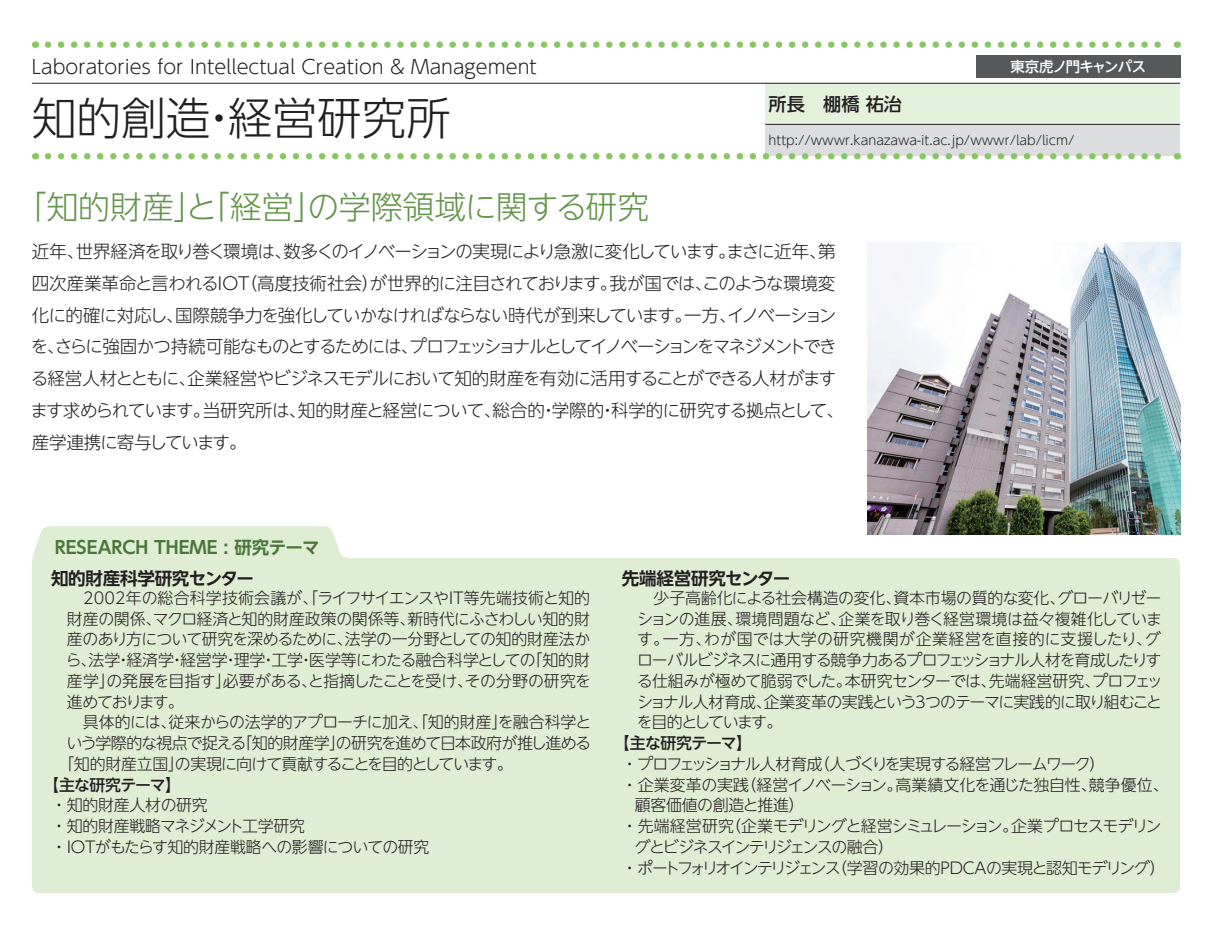
<style>
.page{position:relative;width:1212px;height:944px;background:#fff}
.page>*{position:absolute;margin:0;border:0;box-sizing:border-box;transform-origin:0 0}
.t1{font:300 44.55px "UD Shin Go NT Pr 6 N";color:#231f20}
.t2{font:300 31.95px "UD Shin Go NT Pr 6 N";color:#63954a}
.t3{font:300 19.12px "UD Shin Go NT Pr 6 N";color:#231f20}
.t4{font:500 18.22px "UD Shin Go NT Pr 6 N";color:#231f20}
.t5{font:300 17.55px/31.9px "UD Shin Go NT Pr 6 N";letter-spacing:-.06em;color:#231f20}
.t6{font:300 17.55px "UD Shin Go NT Pr 6 N";letter-spacing:-.04em;color:#231f20}
.t7{font:300 17.55px/31.9px "UD Shin Go NT Pr 6 N";letter-spacing:-.1em;color:#231f20}
.t8{font:300 17.55px "UD Shin Go NT Pr 6 N";letter-spacing:-.085em;color:#231f20}
.t9{font:300 17.55px "UD Shin Go NT Pr 6 N";letter-spacing:-.005em;color:#231f20}
.t10{font:300 17.55px "UD Shin Go NT Pr 6 N";letter-spacing:-.015em;color:#231f20}
.t11{font:700 17.55px "UD Shin Go NT Pr 6 N De";letter-spacing:-.015em;color:#231f20}
.t12{font:700 17.55px "UD Shin Go NT Pr 6 N De";color:#4a7639}
.t13{font:300 17.55px "UD Shin Go NT Pr 6 N";letter-spacing:-.105em;color:#231f20}
.t14{font:300 15.97px/20.7px "UD Shin Go NT Pr 6 N";letter-spacing:-.04em;color:#231f20}
.t15{font:300 15.97px/20.7px "UD Shin Go NT Pr 6 N";letter-spacing:-.005em;color:#231f20;text-align:right}
.t16{font:300 15.97px/20.7px "UD Shin Go NT Pr 6 N";letter-spacing:-.02em;color:#231f20}
.t17{font:300 15.97px/20.7px "UD Shin Go NT Pr 6 N";letter-spacing:-.09em;color:#231f20}
.t18{font:300 15.97px/20.7px "UD Shin Go NT Pr 6 N";letter-spacing:.015em;color:#231f20}
.t19{font:300 15.97px "UD Shin Go NT Pr 6 N";letter-spacing:-.08em;color:#231f20}
.t20{font:300 15.97px "UD Shin Go NT Pr 6 N";letter-spacing:-.07em;color:#231f20}
.t21{font:300 15.97px/20.7px "UD Shin Go NT Pr 6 N";letter-spacing:-.015em;color:#231f20}
.t22{font:300 15.97px "UD Shin Go NT Pr 6 N";letter-spacing:-.06em;color:#231f20}
.t23{font:300 15.97px "UD Shin Go NT Pr 6 N";letter-spacing:-.01em;color:#231f20}
.t24{font:300 15.97px "UD Shin Go NT Pr 6 N";letter-spacing:-.075em;color:#231f20}
.t25{font:300 15.97px "UD Shin Go NT Pr 6 N";letter-spacing:-.1em;color:#231f20}
.t26{font:500 15.97px "UD Shin Go NT Pr 6 N";letter-spacing:-.045em;color:#231f20}
.t27{font:300 15.97px "UD Shin Go NT Pr 6 N";letter-spacing:-.105em;color:#231f20}
.t28{font:300 15.97px "UD Shin Go NT Pr 6 N";letter-spacing:-.155em;color:#231f20}
.t29{font:300 15.97px "UD Shin Go NT Pr 6 N";letter-spacing:-.11em;color:#231f20}
.t30{font:500 14.4px "UD Shin Go NT Pr 6 N";letter-spacing:-.04em;color:#fff}
.t31{font:300 12.83px "UD Shin Go NT Pr 6 N";color:#231f20}
</style>
<div class="page">
<div style="left:32px;top:526px;width:1148px;height:367px;background:#deedd4"></div>
<div style="left:765px;top:83px;width:415px;height:41px;background:#e4f1dc"></div>
<div style="left:765px;top:124px;width:415px;height:32px;background:#dcdddf"></div>
<hr style="left:765px;top:124px;width:415px;height:1px;background:#231f20">
<svg style="left:48px;top:153px;width:1113px;height:6px"></svg>
<img style="left:867px;top:242px;width:313px;height:292px">
<hr style="left:32px;top:83px;width:1148px;height:1px;background:#231f20">
<svg style="left:48px;top:41px;width:1113px;height:7px"></svg>
<div style="left:976px;top:55px;width:204px;height:22px;background:#57585a"></div>
<p class="t3" style="left:32px;top:52px;width:506px">Laboratories for Intellectual Creation &amp; Management</p>
<h1 class="t1" style="left:32px;top:82px;width:421px">知的創造経営研究所</h1>
<h1 class="t1" style="left:197px;top:82px;width:46px">・</h1>
<p class="t30" style="left:1010px;top:54px;width:137px">東京虎ノ門キャンパス</p>
<p class="t4" style="left:769px;top:89px;width:135px">所長　棚橋祐治</p>
<p class="t31" style="left:769px;top:130px;width:307px">http://wwwr.kanazawa i t- .ac.jp/wwwr/lab/licm/</p>
<h2 class="t2" style="left:14px;top:181px;width:636px">「知的財産 「と」 経営の学際領域に関する研究</h2>
<h2 class="t2" style="left:294px;top:181px;width:33px">」</h2>
<p class="t8" style="left:283px;top:237px;width:554px">数多くのイノベーションの実現により急激に変化していますまさに近年第、</p>
<p class="t5" style="left:32px;top:235px;width:54px">近年、</p>
<p class="t5" style="left:76px;top:235px;width:218px">世界経済を取り巻く環境は、</p>
<p class="t5" style="left:718px;top:235px;width:19px">。</p>
<p class="t10" style="left:240px;top:269px;width:379px">（高度技術社会が世界的に注目されております。</p>
<p class="t6" style="left:610px;top:269px;width:227px">我が国ではこのような環境変</p>
<p class="t5" style="left:362px;top:266px;width:19px">）</p>
<p class="t9" style="left:32px;top:269px;width:219px">四次産業革命と言われるIOT</p>
<p class="t5" style="left:695px;top:266px;width:19px">、</p>
<p class="t6" style="left:32px;top:301px;width:661px">化に的確に対応し国際競争力を強化していかなければならない時代が到来しています。</p>
<p class="t13" style="left:684px;top:301px;width:154px">一方イノベーション</p>
<p class="t7" style="left:31px;top:298px;width:807px;text-indent:135px">、<br>をさらに強固かつ持続可能なものとするためにはプロフェッショナルとしてイノベーションをマネジメントでき</p>
<p class="t5" style="left:719px;top:298px;width:19px">、</p>
<p class="t5" style="left:47px;top:330px;width:19px">、</p>
<p class="t5" style="left:401px;top:330px;width:19px">、</p>
<p class="t5" style="left:187px;top:362px;width:650px">企業経営やビジネスモデルにおいて知的財産を有効に活用することができる人材がます</p>
<p class="t5" style="left:31px;top:362px;width:167px">る経営人材とともに、</p>
<p class="t9" style="left:493px;top:396px;width:353px">総合的学際的科学的に研究する拠点として、</p>
<p class="t5" style="left:298px;top:394px;width:205px">知的財産と経営について、</p>
<p class="t5" style="left:31px;top:394px;width:218px">ます求められています。<br>産学連携に寄与しています。</p>
<p class="t5" style="left:203px;top:394px;width:105px">当研究所は、</p>
<p class="t5" style="left:540px;top:394px;width:19px">・</p>
<p class="t5" style="left:599px;top:394px;width:19px">・</p>
<p class="t12" style="left:55px;top:533px;width:266px">RESEARCH THEME : 研究テーマ</p>
<p class="t11" style="left:51px;top:564px;width:204px">知的財産科学研究センター</p>
<p class="t15" style="left:51px;top:587px;width:541px">　　2002年の総合科学技術会議が、「ライフサイエンスやＩＴ等先端技術と知的新時代にふさわしい知的財</p>
<p class="t23" style="left:153px;top:606px;width:264px">マクロ経済と知的財産政策の関係等、</p>
<p class="t14" style="left:67px;top:608px;width:96px">財産の関係、</p>
<p class="t14" style="left:345px;top:628px;width:247px">法学の一分野としての知的財産法か</p>
<p class="t22" style="left:67px;top:626px;width:287px">産のあり方について研究を深めるために、</p>
<p class="t14" style="left:527px;top:649px;width:65px">「知的財</p>
<p class="t15" style="left:66px;top:649px;width:471px">ら法学経済学経営学理学工学医学等にわたる融合科学としての</p>
<p class="t14" style="left:115px;top:649px;width:17px">・</p>
<p class="t14" style="left:169px;top:649px;width:17px">・</p>
<p class="t14" style="left:223px;top:649px;width:17px">・</p>
<p class="t14" style="left:260px;top:649px;width:17px">・</p>
<p class="t14" style="left:298px;top:649px;width:17px">・</p>
<p class="t14" style="left:81px;top:649px;width:17px">、</p>
<p class="t14" style="left:106px;top:670px;width:368px">の発展を目指す必要があると指摘したことを受け、</p>
<p class="t14" style="left:67px;top:670px;width:50px">産学」</p>
<p class="t25" style="left:67px;top:689px;width:118px">進めております。</p>
<p class="t16" style="left:169px;top:711px;width:424px">従来からの法学的アプローチに加え、「知的財産を融合科学と</p>
<p class="t14" style="left:215px;top:670px;width:17px">」</p>
<p class="t15" style="left:465px;top:670px;width:128px">その分野の研究を</p>
<p class="t14" style="left:301px;top:670px;width:17px">、</p>
<p class="t14" style="left:492px;top:711px;width:17px">」</p>
<p class="t14" style="left:51px;top:711px;width:127px">　　具体的には、</p>
<p class="t14" style="left:236px;top:732px;width:356px">「知的財産学の研究を進めて日本政府が推し進める</p>
<p class="t14" style="left:58px;top:732px;width:456px;text-indent:8px">いう学際的な視点で捉える<br>「知的財産立国の実現に向けて貢献することを目的としています。</p>
<p class="t14" style="left:329px;top:732px;width:17px">」</p>
<p class="t14" style="left:168px;top:753px;width:17px">」</p>
<p class="t26" style="left:43px;top:772px;width:140px">【主な研究テーマ【</p>
<p class="t14" style="left:51px;top:794px;width:380px">・知的財産人材の研究<br>・知的財産戦略マネジメント工学研究<br>・IOTがもたらす知的財産戦略への影響についての研究</p>
<p class="t11" style="left:622px;top:564px;width:170px">先端経営研究センター</p>
<p class="t20" style="left:1057px;top:585px;width:106px">グローバリゼー</p>
<p class="t23" style="left:893px;top:585px;width:173px">資本市場の質的な変化、</p>
<p class="t16" style="left:838px;top:587px;width:325px;text-indent:-201px">　少子高齢化による社会構造の変化、<br>企業を取り巻く経営環境は益々複雑化していま</p>
<p class="t14" style="left:735px;top:608px;width:112px">環境問題など、</p>
<p class="t18" style="left:704px;top:608px;width:458px;text-indent:-67px">ションの進展、<br>わが国では大学の研究機関が企業経営を直接的に支援したりグ、</p>
<p class="t14" style="left:663px;top:628px;width:50px">一方、</p>
<p class="t14" style="left:637px;top:628px;width:33px">す。</p>
<p class="t19" style="left:637px;top:647px;width:526px">ローバルビジネスに通用する競争力あるプロフェッショナル人材を育成したりす</p>
<p class="t14" style="left:1092px;top:670px;width:72px">プロフェッ</p>
<p class="t14" style="left:637px;top:670px;width:216px">る仕組みが極めて脆弱でした。</p>
<p class="t14" style="left:989px;top:670px;width:113px">先端経営研究、</p>
<p class="t22" style="left:845px;top:668px;width:153px">本研究センターでは、</p>
<p class="t14" style="left:764px;top:691px;width:155px">企業変革の実践という</p>
<p class="t20" style="left:925px;top:689px;width:239px">つのテーマに実践的に取り組むこと</p>
<p class="t17" style="left:637px;top:691px;width:147px">ショナル人材育成、を目的としています。</p>
<p class="t26" style="left:614px;top:730px;width:140px">【主な研究テーマ【</p>
<p class="t14" style="left:912px;top:691px;width:17px">３</p>
<p class="t29" style="left:622px;top:751px;width:202px">・プロフェッショナル人材育成</p>
<p class="t17" style="left:814px;top:753px;width:293px">（人づくりを実現する経営フレームワーク(</p>
<p class="t25" style="left:740px;top:772px;width:164px">（経営イノベーション。</p>
<p class="t21" style="left:635px;top:774px;width:172px;text-indent:-13px">・企業変革の実践<br>顧客価値の創造と推進(</p>
<p class="t14" style="left:1089px;top:774px;width:81px">競争優位、</p>
<p class="t21" style="left:895px;top:774px;width:203px">高業績文化を通じた独自性、</p>
<p class="t24" style="left:725px;top:813px;width:294px">（企業モデリングと経営シミュレーション。</p>
<p class="t20" style="left:1011px;top:813px;width:152px">企業プロセスモデリン</p>
<p class="t14" style="left:622px;top:815px;width:113px">・先端経営研究</p>
<p class="t27" style="left:634px;top:834px;width:261px">グとビジネスインテリジェンスの融合(</p>
<p class="t14" style="left:831px;top:856px;width:336px">（学習の効果的PDCAの実現と認知モデリング(</p>
<p class="t28" style="left:622px;top:854px;width:220px">・ポートフォリオインテリジェンス</p>
</div>
